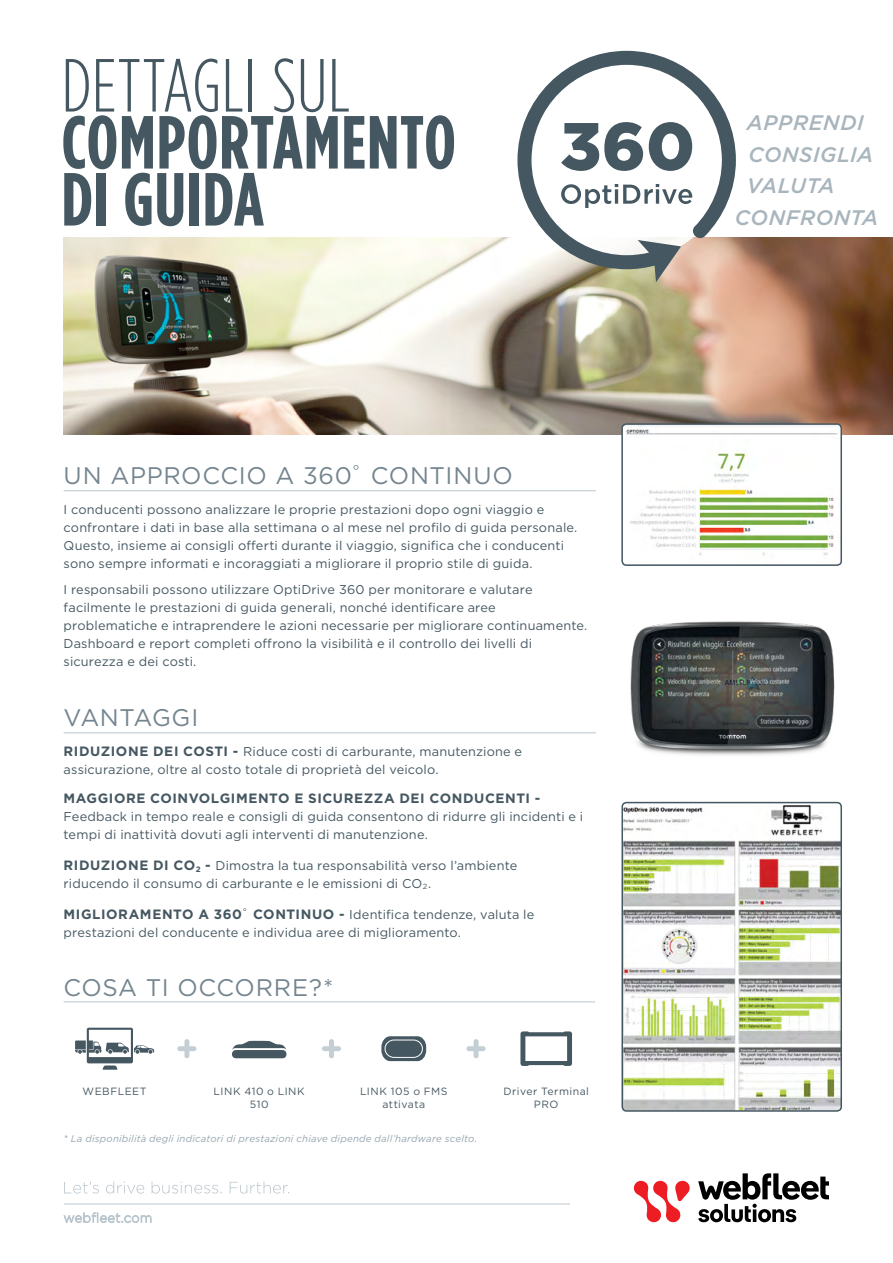
<style>
.page{position:relative;width:893px;height:1263px;background:#fff}
.page>*{position:absolute;margin:0;border:0;box-sizing:border-box;transform-origin:0 0}
.t1{font:700 condensed 75px/57px "Gotham HTF";letter-spacing:.01em;color:#455761}
.t2{font:300 condensed 75px "Gotham HTF";letter-spacing:.005em;color:#455761}
.t3{font:24px "Gotham";letter-spacing:.025em;color:#74858f}
.t4{font:italic 500 21px "Gotham";letter-spacing:.02em;color:#a8b5bd}
.t5{font:700 13.5px "Gotham";letter-spacing:.04em;color:#455761}
.t6{font:12.75px/18px "Gotham";letter-spacing:.015em;color:#455761}
.t7{font:10.5px/12.6px "Gotham";letter-spacing:.045em;color:#455761;text-align:center}
.t8{font:italic 9.75px "Gotham";letter-spacing:.02em;color:#95a5ae}
.s1{font-weight:300}
.s2{font-weight:700;font-size:13.5px}
.s3{font-weight:300;font-size:13.5px}
</style>
<div class="page">
<hr style="left:64px;top:1203px;width:506px;height:1px;background:#bac6cd">
<svg style="left:64px;top:1181px;width:225px;height:12px"></svg>
<svg style="left:64px;top:1213px;width:87px;height:10px"></svg>
<svg style="left:698px;top:1173px;width:131px;height:49px"></svg>
<svg style="left:633px;top:1180px;width:57px;height:43px"></svg>
<img style="left:64px;top:238px;width:829px;height:196px">
<hr style="left:64px;top:490px;width:532px;height:1px;background:#bac6cd">
<hr style="left:64px;top:732px;width:532px;height:1px;background:#bac6cd">
<hr style="left:64px;top:1001px;width:102px;height:1px;background:#bac6cd">
<hr style="left:166px;top:1001px;width:42px;height:1px;background:#bac6cd">
<hr style="left:208px;top:1001px;width:102px;height:1px;background:#bac6cd">
<hr style="left:310px;top:1001px;width:43px;height:1px;background:#bac6cd">
<hr style="left:353px;top:1001px;width:102px;height:1px;background:#bac6cd">
<hr style="left:455px;top:1001px;width:42px;height:1px;background:#bac6cd">
<hr style="left:497px;top:1001px;width:98px;height:1px;background:#bac6cd">
<svg style="left:75px;top:1028px;width:79px;height:42px"></svg>
<svg style="left:177px;top:1039px;width:19px;height:19px"></svg>
<svg style="left:232px;top:1041px;width:54px;height:9px"></svg>
<div style="left:232px;top:1050px;width:54px;height:8px;background:#455761;border-radius:4px"></div>
<svg style="left:322px;top:1039px;width:19px;height:19px"></svg>
<svg style="left:381px;top:1036px;width:45px;height:25px"></svg>
<div style="left:386px;top:1040px;width:36px;height:17px;background:#455761;border-radius:8px"></div>
<svg style="left:466px;top:1039px;width:20px;height:19px"></svg>
<svg style="left:520px;top:1031px;width:52px;height:35px"></svg>
<svg style="left:517px;top:51px;width:219px;height:231px"></svg>
<img style="left:624px;top:805px;width:215px;height:304px">
<div style="left:621px;top:802px;width:221px;height:310px;border:2px solid #455761;border-radius:4px"></div>
<img style="left:630px;top:621px;width:205px;height:134px">
<img style="left:624px;top:426px;width:215px;height:131px">
<div style="left:621px;top:423px;width:221px;height:143px;border:2px solid #455761;border-radius:4px"></div>
<h1 class="t2" style="left:62px;top:46px;width:289px">DETTAGLI SUL</h1>
<h1 class="t1" style="left:62px;top:112px;width:396px">COMPORTAMENTO<br>DI GUIDA</h1>
<h2 class="t3" style="left:64px;top:460px;width:451px">UN APPROCCIO A 360<span class="s1">˚</span> CONTINUO</h2>
<p class="t6" style="left:64px;top:500px;width:515px">I conducenti possono analizzare le proprie prestazioni dopo ogni viaggio e confrontare i dati in base alla settimana o al mese nel profilo di guida personale.<br>Questo, insieme ai consigli offerti durante il viaggio, significa che i conducenti sono sempre informati e incoraggiati a migliorare il proprio stile di guida.</p>
<p class="t6" style="left:64px;top:580px;width:525px">I responsabili possono utilizzare OptiDrive 360 per monitorare e valutare facilmente le prestazioni di guida generali, nonché identificare aree problematiche e intraprendere le azioni necessarie per migliorare continuamente.<br>Dashboard e report completi offrono la visibilità e il controllo dei livelli di sicurezza e dei costi.</p>
<h2 class="t3" style="left:64px;top:703px;width:136px">VANTAGGI</h2>
<p class="t6" style="left:64px;top:743px;width:460px"><span class="s2">RIDUZIONE DEI COSTI -</span> Riduce costi di carburante, manutenzione e assicurazione, oltre al costo totale di proprietà del veicolo.</p>
<p class="t5" style="left:64px;top:790px;width:478px">MAGGIORE COINVOLGIMENTO E SICUREZZA DEI CONDUCENTI -</p>
<p class="t6" style="left:64px;top:807px;width:521px">Feedback in tempo reale e consigli di guida consentono di ridurre gli incidenti e i tempi di inattività dovuti agli interventi di manutenzione.</p>
<p class="t6" style="left:64px;top:856px;width:455px"><span class="s2">RIDUZIONE DI CO</span><sub>2</sub> <span class="s2">-</span> Dimostra la tua responsabilità verso l’ambiente riducendo il consumo di carburante e le emissioni di CO<sub>2</sub>.</p>
<p class="t6" style="left:64px;top:905px;width:472px"><span class="s2">MIGLIORAMENTO A 360</span><span class="s3">˚</span> <span class="s2">CONTINUO -</span> Identifica tendenze, valuta le prestazioni del conducente e individua aree di miglioramento.</p>
<h2 class="t3" style="left:64px;top:972px;width:271px">COSA TI OCCORRE?*</h2>
<p class="t7" style="left:83px;top:1085px;width:66px">WEBFLEET</p>
<p class="t7" style="left:214px;top:1085px;width:93px">LINK 410 o LINK<br>510</p>
<p class="t7" style="left:360px;top:1085px;width:89px">LINK 105 o FMS attivata</p>
<p class="t7" style="left:503px;top:1085px;width:87px">Driver Terminal<br>PRO</p>
<p class="t8" style="left:64px;top:1133px;width:415px">* La disponibilità degli indicatori di prestazioni chiave dipende dall’hardware scelto.</p>
<h3 class="t4" style="left:747px;top:109px;width:118px">APPRENDI</h3>
<h3 class="t4" style="left:748px;top:140px;width:126px">CONSIGLIA</h3>
<h3 class="t4" style="left:747px;top:172px;width:89px">VALUTA</h3>
<h3 class="t4" style="left:735px;top:203px;width:145px">CONFRONTA</h3>
</div>
